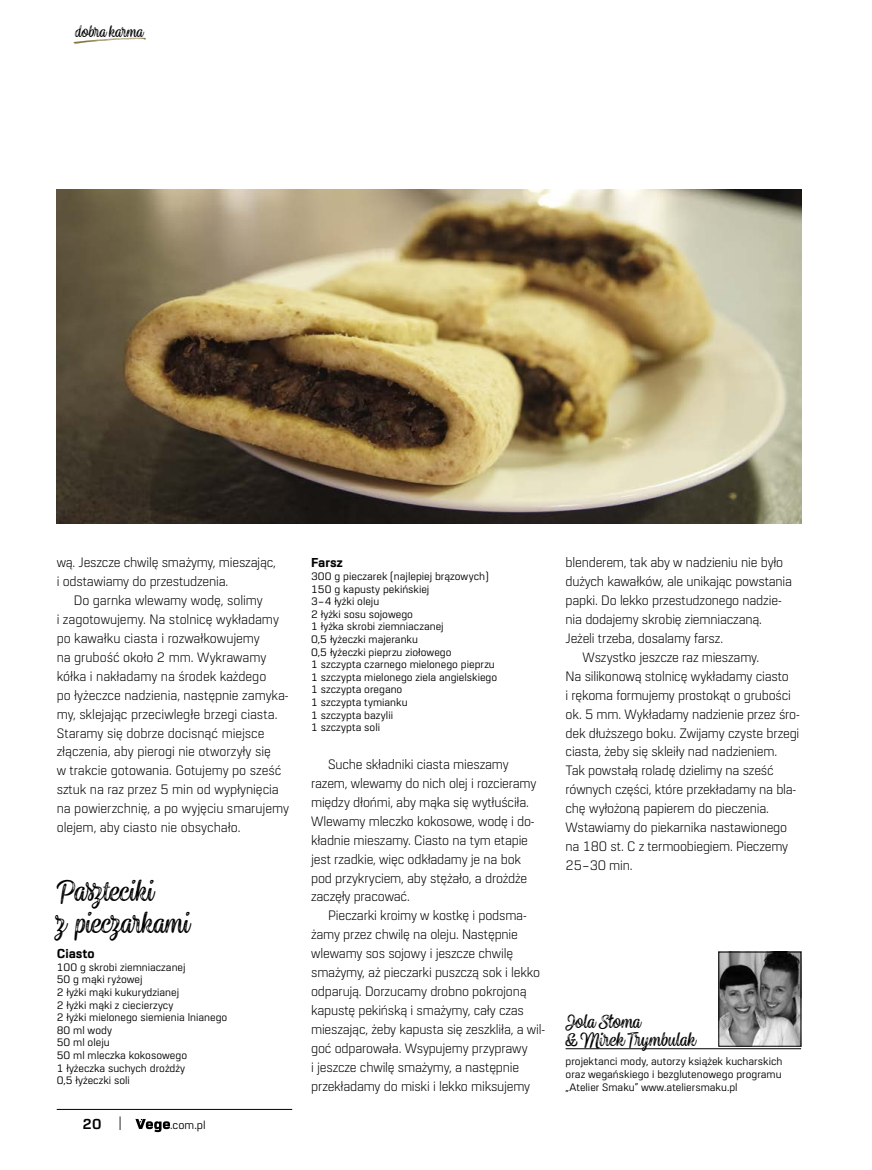
<style>
.page{position:relative;width:872px;height:1170px;background:#fff}
.page>*{position:absolute;margin:0;border:0;box-sizing:border-box;transform-origin:0 0}
.t1{font:37.5px/31.5px "Goodwater Print Brush";letter-spacing:-.005em;color:#000}
.t2{font:24px/18.9px "Goodwater Print Brush";color:#000}
.t3{font:20.25px "Goodwater Print Brush";color:#000}
.t4{font:700 15px "URW Dock";color:#000}
.t5{font:300 14.25px/18.9px "URW Dock";letter-spacing:-.015em;color:#000}
.t6{font:800 13.5px "URW Dock";letter-spacing:.005em;color:#000}
.t7{font:12px "URW Dock";color:#000}
.t8{font:11.25px/12.6px "URW Dock";color:#000}
.s1{font-family:"Northwell Swash";font-size:36.45px;color:#897741}
.s2{font-weight:300}
</style>
<div class="page">
<img style="left:57px;top:189px;width:744px;height:334px">
<hr style="left:565px;top:1048px;width:236px;height:1px;background:#000">
<img style="left:720px;top:953px;width:79px;height:91px">
<div style="left:718px;top:951px;width:83px;height:95px;border:1px solid #000"></div>
<hr style="left:57px;top:1109px;width:235px;height:1px;background:#000">
<svg style="left:135px;top:1118px;width:35px;height:13px"></svg>
<h3 class="t3" style="left:71px;top:21px;width:79px"><span class="s1">i</span>dobra karma</h3>
<p class="t5" style="left:57px;top:552px;width:221px">wą. Jeszcze chwilę smażymy, mieszając, i odstawiamy do przestudzenia.</p>
<p class="t5" style="left:57px;top:590px;width:234px;text-indent:17px">Do garnka wlewamy wodę, solimy<br>i zagotowujemy. Na stolnicę wykładamy po kawałku ciasta i rozwałkowujemy<br>na grubość około 2 mm. Wykrawamy kółka i nakładamy na środek każdego<br>po łyżeczce nadzienia, następnie zamyka&shy;my, sklejając przeciwległe brzegi ciasta.<br>Staramy się dobrze docisnąć miejsce złączenia, aby pierogi nie otworzyły się<br>w trakcie gotowania. Gotujemy po sześć sztuk na raz przez 5 min od wypłynięcia na powierzchnię, a po wyjęciu smarujemy olejem, aby ciasto nie obsychało.</p>
<h1 class="t1" style="left:57px;top:875px;width:136px">Paszteciki<br>z pieczarkami</h1>
<p class="t6" style="left:57px;top:944px;width:39px">Ciasto</p>
<p class="t8" style="left:57px;top:960px;width:172px">100 g skrobi ziemniaczanej<br>50 g mąki ryżowej<br>2 łyżki mąki kukurydzianej<br>2 łyżki mąki z ciecierzycy<br>2 łyżki mielonego siemienia lnianego<br>80 ml wody<br>50 ml oleju<br>50 ml mleczka kokosowego<br>1 łyżeczka suchych drożdży<br>0,5 łyżeczki soli</p>
<p class="t4" style="left:83px;top:1113px;width:43px">20 <span class="s2">|</span></p>
<p class="t7" style="left:170px;top:1116px;width:37px">.com.pl</p>
<p class="t6" style="left:311px;top:553px;width:33px">Farsz</p>
<p class="t8" style="left:311px;top:569px;width:188px">300 g pieczarek (najlepiej brązowych)<br>150 g kapusty pekińskiej<br>3–4 łyżki oleju<br>2 łyżki sosu sojowego<br>1 łyżka skrobi ziemniaczanej<br>0,5 łyżeczki majeranku<br>0,5 łyżeczki pieprzu ziołowego<br>1 szczypta czarnego mielonego pieprzu<br>1 szczypta mielonego ziela angielskiego<br>1 szczypta oregano<br>1 szczypta tymianku<br>1 szczypta bazylii<br>1 szczypta soli</p>
<p class="t5" style="left:311px;top:754px;width:227px;text-indent:17px">Suche składniki ciasta mieszamy razem, wlewamy do nich olej i rozcieramy między dłońmi, aby mąka się wytłuściła.<br>Wlewamy mleczko kokosowe, wodę i do&shy;kładnie mieszamy. Ciasto na tym etapie jest rzadkie, więc odkładamy je na bok pod przykryciem, aby stężało, a drożdże zaczęły pracować.</p>
<p class="t5" style="left:311px;top:905px;width:235px;text-indent:17px">Pieczarki kroimy w kostkę i podsma&shy;żamy przez chwilę na oleju. Następnie wlewamy sos sojowy i jeszcze chwilę smażymy, aż pieczarki puszczą sok i lekko odparują. Dorzucamy drobno pokrojoną kapustę pekińską i smażymy, cały czas mieszając, żeby kapusta się zeszkliła, a wil&shy;goć odparowała. Wsypujemy przyprawy<br>i jeszcze chwilę smażymy, a następnie przekładamy do miski i lekko miksujemy</p>
<p class="t5" style="left:565px;top:552px;width:219px">blenderem, tak aby w nadzieniu nie było</p>
<p class="t5" style="left:565px;top:571px;width:228px">dużych kawałków, ale unikając powstania</p>
<p class="t5" style="left:565px;top:590px;width:218px">papki. Do lekko przestudzonego nadzie-</p>
<p class="t5" style="left:565px;top:609px;width:198px">nia dodajemy skrobię ziemniaczaną.</p>
<p class="t5" style="left:565px;top:628px;width:159px">Jeżeli trzeba, dosalamy farsz.</p>
<p class="t5" style="left:582px;top:647px;width:178px">Wszystko jeszcze raz mieszamy.</p>
<p class="t5" style="left:565px;top:666px;width:225px">Na silikonową stolnicę wykładamy ciasto</p>
<p class="t5" style="left:565px;top:684px;width:227px">i rękoma formujemy prostokąt o grubości</p>
<p class="t5" style="left:565px;top:703px;width:236px">ok. 5 mm. Wykładamy nadzienie przez śro-</p>
<p class="t5" style="left:565px;top:722px;width:235px">dek dłuższego boku. Zwijamy czyste brzegi</p>
<p class="t5" style="left:565px;top:741px;width:213px">ciasta, żeby się skleiły nad nadzieniem.</p>
<p class="t5" style="left:565px;top:760px;width:210px">Tak powstałą roladę dzielimy na sześć</p>
<p class="t5" style="left:565px;top:779px;width:232px">równych części, które przekładamy na bla-</p>
<p class="t5" style="left:565px;top:798px;width:205px">chę wyłożoną papierem do pieczenia.</p>
<p class="t5" style="left:565px;top:817px;width:223px">Wstawiamy do piekarnika nastawionego</p>
<p class="t5" style="left:565px;top:836px;width:224px">na 180 st. C z termoobiegiem. Pieczemy</p>
<p class="t5" style="left:565px;top:855px;width:68px">25–30 min.</p>
<h2 class="t2" style="left:565px;top:1011px;width:132px">Jola Słoma<br>&amp; Mirek Trymbulak</h2>
<p class="t8" style="left:565px;top:1054px;width:218px;text-align:justify">projektanci mody, autorzy książek kucharskich oraz wegańskiego i bezglutenowego programu „Atelier Smaku” www.ateliersmaku.pl</p>
</div>
